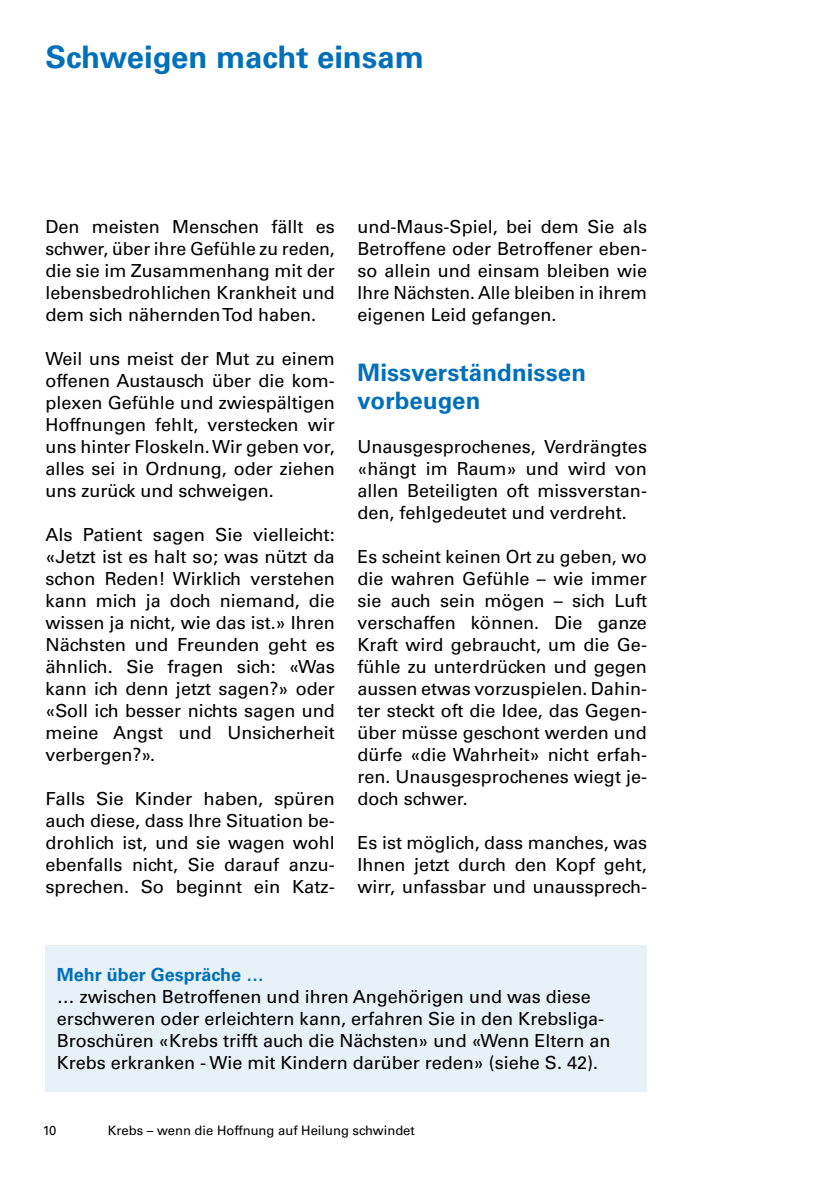
<style>
.page{position:relative;width:840px;height:1191px;background:#fff}
.page>*{position:absolute;margin:0;border:0;box-sizing:border-box;transform-origin:0 0}
.t1{font:700 31px "Univers LT Std";color:#0070ba}
.t2{font:700 24px/28px "Univers LT Std";letter-spacing:.005em;color:#0070ba}
.t3{font:18px/22px "Univers LT Std";color:#000;text-align:justify}
.t4{font:700 18px "Univers LT Std";color:#0070ba}
.t5{font:13px "Univers LT Std";color:#000}
</style>
<div class="page">
<div style="left:45px;top:945px;width:601px;height:146px;background:#e6f1f8"></div>
<h1 class="t1" style="left:45px;top:39px;width:380px">Schweigen macht einsam</h1>
<p class="t3" style="left:45px;top:215px;width:291px">Den meisten Menschen fällt es schwer, über ihre Gefühle zu reden, die sie im Zusammenhang mit der lebensbedrohlichen Krankheit und dem sich nähernden Tod haben.</p>
<p class="t3" style="left:45px;top:347px;width:291px">Weil uns meist der Mut zu einem offenen Austausch über die kom&shy;plexen Gefühle und zwiespältigen Hoffnungen fehlt, verstecken wir uns hinter Floskeln. Wir geben vor, alles sei in Ordnung, oder ziehen uns zurück und schweigen.</p>
<p class="t3" style="left:45px;top:523px;width:291px">Als Patient sagen Sie vielleicht: «Jetzt ist es halt so; was nützt da schon Reden! Wirklich verstehen kann mich ja doch niemand, die wissen ja nicht, wie das ist.» Ihren Nächsten und Freunden geht es ähnlich. Sie fragen sich: «Was kann ich denn jetzt sagen?» oder «Soll ich besser nichts sagen und meine Angst und Unsicherheit verbergen?».</p>
<p class="t3" style="left:45px;top:788px;width:291px">Falls Sie Kinder haben, spüren auch diese, dass Ihre Situation be&shy;drohlich ist, und sie wagen wohl ebenfalls nicht, Sie darauf anzu&shy;sprechen. So beginnt ein Katz-</p>
<p class="t3" style="left:357px;top:215px;width:291px">und-Maus-Spiel, bei dem Sie als Betroffene oder Betroffener eben&shy;so allein und einsam bleiben wie Ihre Nächsten. Alle bleiben in ihrem eigenen Leid gefangen.</p>
<h2 class="t2" style="left:357px;top:358px;width:230px">Missverständnissen vorbeugen</h2>
<p class="t3" style="left:357px;top:435px;width:291px">Unausgesprochenes, Verdrängtes «hängt im Raum» und wird von allen Beteiligten oft missverstan&shy;den, fehlgedeutet und verdreht.</p>
<p class="t3" style="left:357px;top:545px;width:291px">Es scheint keinen Ort zu geben, wo die wahren Gefühle – wie immer sie auch sein mögen – sich Luft verschaffen können. Die ganze Kraft wird gebraucht, um die Ge&shy;fühle zu unterdrücken und gegen aussen etwas vorzuspielen. Dahin&shy;ter steckt oft die Idee, das Gegen&shy;über müsse geschont werden und dürfe «die Wahrheit» nicht erfah&shy;ren. Unausgesprochenes wiegt je&shy;doch schwer.</p>
<p class="t3" style="left:357px;top:831px;width:291px">Es ist möglich, dass manches, was Ihnen jetzt durch den Kopf geht, wirr, unfassbar und unaussprech-</p>
<p class="t4" style="left:57px;top:964px;width:209px">Mehr über Gespräche …</p>
<p class="t3" style="left:57px;top:985px;width:555px;text-align:left">… zwischen Betroffenen und ihren Angehörigen und was diese erschweren oder erleichtern kann, erfahren Sie in den Krebsliga-Broschüren «Krebs trifft auch die Nächsten» und «Wenn Eltern an Krebs erkranken - Wie mit Kindern darüber reden» (siehe S. 42).</p>
<p class="t5" style="left:43px;top:1123px;width:15px">10</p>
<p class="t5" style="left:108px;top:1123px;width:308px">Krebs – wenn die Hoffnung auf Heilung schwindet</p>
</div>
